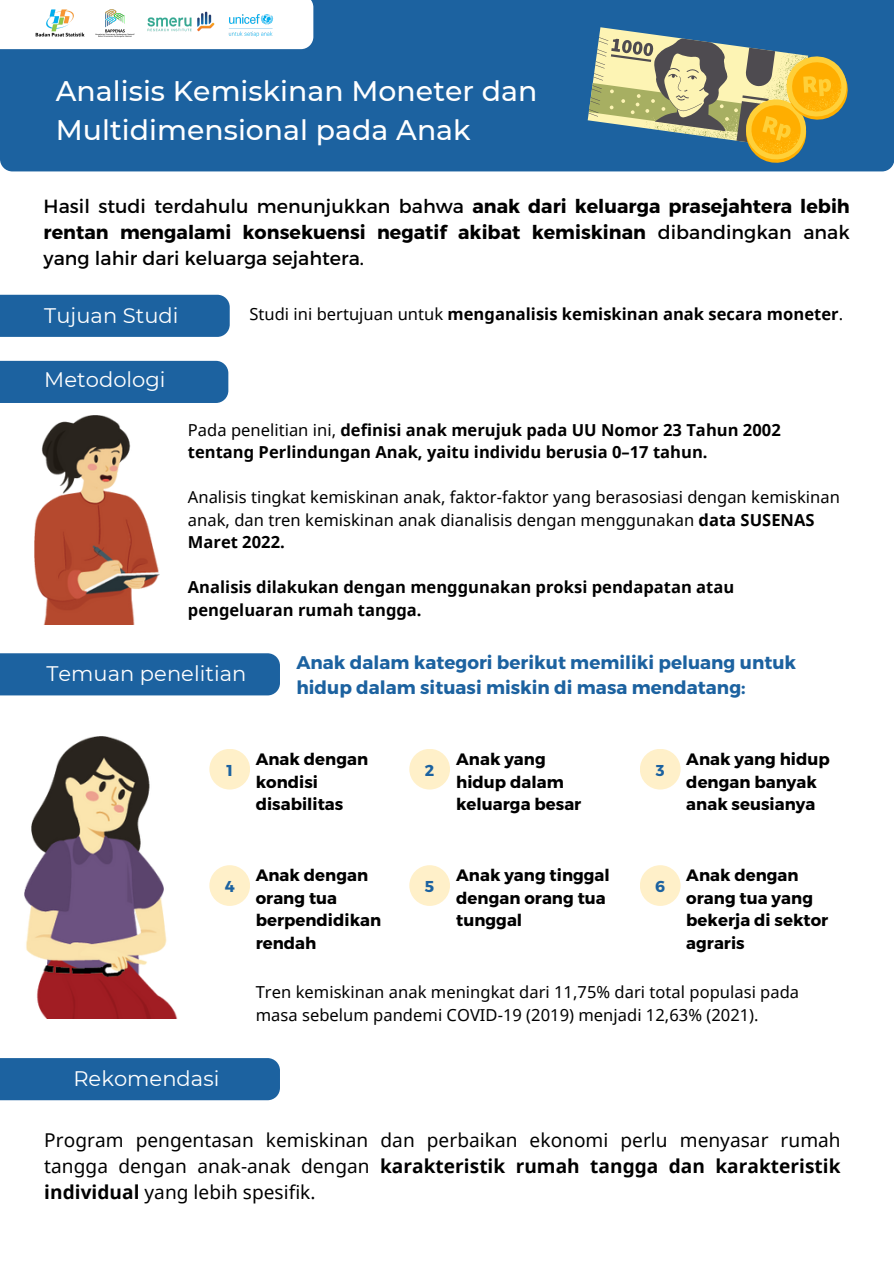
<style>
.page{position:relative;width:894px;height:1264px;background:#fff}
.page>*{position:absolute;margin:0;border:0;box-sizing:border-box;transform-origin:0 0}
.t1{font:500 28.2px/39.5px "Montserrat";color:#fff}
.t2{font:21px "Montserrat";color:#fff}
.t3{font:19.05px/26px "Montserrat";color:#000;text-align:justify}
.t4{font:19.05px/26px "Noto Sans";color:#000;text-align:justify}
.t5{font:700 18.3px/24.8px "Montserrat";color:#1c62a0}
.t6{font:16.5px/22.5px "Noto Sans";color:#000}
.t7{font:700 16.5px/22.5px "Noto Sans";color:#000}
.t8{font:700 16.5px/22.5px "Montserrat";color:#000}
.t9{font:700 15.75px "Montserrat";color:#1c62a0}
.s1{font-weight:700}
.s2{font-weight:400}
</style>
<div class="page">
<div style="left:0;top:0;width:893px;height:171px;background:#1c62a0"></div>
<div style="left:0;top:295px;width:230px;height:42px;background:#1c62a0"></div>
<div style="left:0;top:361px;width:228px;height:42px;background:#1c62a0"></div>
<svg style="left:0;top:0;width:313px;height:49px"></svg>
<img style="left:94px;top:2px;width:43px;height:43px">
<img style="left:223px;top:9px;width:58px;height:34px">
<img style="left:144px;top:9px;width:73px;height:26px">
<img style="left:34px;top:415px;width:125px;height:210px">
<div style="left:0;top:653px;width:280px;height:42px;background:#1c62a0"></div>
<div style="left:0;top:1058px;width:280px;height:42px;background:#1c62a0"></div>
<div style="left:209px;top:748px;width:41px;height:41px;background:#fff0c9;border-radius:50%"></div>
<div style="left:209px;top:865px;width:41px;height:40px;background:#fff0c9;border-radius:50%"></div>
<div style="left:409px;top:748px;width:41px;height:41px;background:#fff0c9;border-radius:50%"></div>
<div style="left:409px;top:865px;width:41px;height:40px;background:#fff0c9;border-radius:50%"></div>
<div style="left:639px;top:748px;width:41px;height:41px;background:#fff0c9;border-radius:50%"></div>
<div style="left:639px;top:865px;width:41px;height:40px;background:#fff0c9;border-radius:50%"></div>
<img style="left:25px;top:736px;width:153px;height:282px">
<svg style="left:587px;top:27px;width:264px;height:140px;background:#89977e"></svg>
<img style="left:34px;top:9px;width:51px;height:28px">
<p class="t1" style="left:56px;top:71px;width:483px">Analisis Kemiskinan Moneter dan<br>Multidimensional pada Anak</p>
<p class="t3" style="left:44px;top:192px;width:807px">Hasil studi terdahulu menunjukkan bahwa <span class="s1">anak dari keluarga prasejahtera lebih rentan mengalami konsekuensi negatif akibat kemiskinan</span> dibandingkan anak yang lahir dari keluarga sejahtera.</p>
<p class="t2" style="left:44px;top:302px;width:136px">Tujuan Studi</p>
<p class="t2" style="left:44px;top:366px;width:123px">Metodologi</p>
<p class="t7" style="left:249px;top:302px;width:595px"><span class="s2">Studi ini bertujuan untuk</span> menganalisis kemiskinan anak secara moneter<span class="s2">.</span></p>
<p class="t7" style="left:188px;top:418px;width:594px"><span class="s2">Pada penelitian ini,</span> definisi anak merujuk pada UU Nomor 23 Tahun 2002 tentang Perlindungan Anak, yaitu individu berusia 0–17 tahun.</p>
<p class="t6" style="left:188px;top:485px;width:653px">Analisis tingkat kemiskinan anak, faktor-faktor yang berasosiasi dengan kemiskinan anak, dan tren kemiskinan anak dianalisis dengan menggunakan <span class="s1">data SUSENAS<br>Maret 2022.</span></p>
<p class="t7" style="left:188px;top:576px;width:548px">Analisis dilakukan dengan menggunakan proksi pendapatan atau pengeluaran rumah tangga.</p>
<p class="t5" style="left:296px;top:649px;width:501px">Anak dalam kategori berikut memiliki peluang untuk hidup dalam situasi miskin di masa mendatang:</p>
<p class="t2" style="left:46px;top:661px;width:201px">Temuan penelitian</p>
<p class="t9" style="left:226px;top:760px;width:8px">1</p>
<p class="t8" style="left:256px;top:747px;width:114px">Anak dengan kondisi disabilitas</p>
<p class="t9" style="left:425px;top:760px;width:11px">2</p>
<p class="t8" style="left:456px;top:747px;width:127px">Anak yang hidup dalam keluarga besar</p>
<p class="t9" style="left:655px;top:760px;width:10px">3</p>
<p class="t8" style="left:686px;top:747px;width:145px">Anak yang hidup dengan banyak anak seusianya</p>
<p class="t9" style="left:225px;top:876px;width:11px">4</p>
<p class="t2" style="left:73px;top:1065px;width:147px">Rekomendasi</p>
<p class="t8" style="left:256px;top:863px;width:127px">Anak dengan orang tua berpendidikan rendah</p>
<p class="t9" style="left:425px;top:876px;width:11px">5</p>
<p class="t8" style="left:456px;top:863px;width:155px">Anak yang tinggal dengan orang tua tunggal</p>
<p class="t9" style="left:655px;top:876px;width:11px">6</p>
<p class="t8" style="left:686px;top:863px;width:143px">Anak dengan orang tua yang bekerja di sektor agraris</p>
<p class="t6" style="left:256px;top:980px;width:545px">Tren kemiskinan anak meningkat dari 11,75% dari total populasi pada masa sebelum pandemi COVID-19 (2019) menjadi 12,63% (2021).</p>
<p class="t4" style="left:44px;top:1126px;width:797px">Program pengentasan kemiskinan dan perbaikan ekonomi perlu menyasar rumah tangga dengan anak-anak dengan <span class="s1">karakteristik rumah tangga dan karakteristik individual</span> yang lebih spesifik.</p>
</div>
